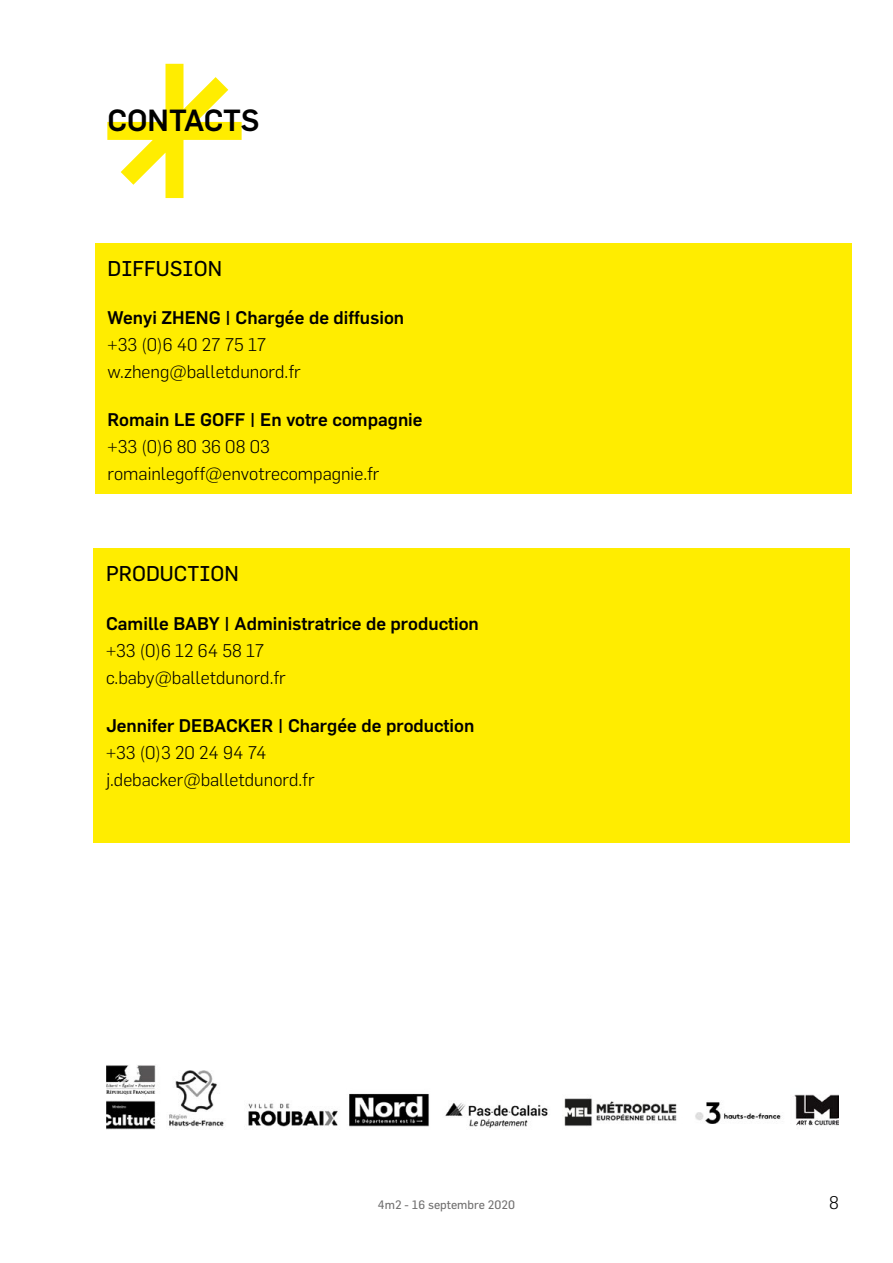
<style>
.page{position:relative;width:893px;height:1263px;background:#fff}
.page>*{position:absolute;margin:0;border:0;box-sizing:border-box;transform-origin:0 0}
.t1{font:500 30px "Flama";letter-spacing:-.01em;color:#000}
.t2{font:21px "Flama";color:#000}
.t3{font:300 18px/27px "Flama";color:#000}
.t4{font:500 18px "Flama";color:#000}
.t5{font:12px "Flama";color:#706f6f}
</style>
<div class="page">
<svg style="left:107px;top:64px;width:135px;height:134px"></svg>
<div style="left:93px;top:549px;width:757px;height:294px;background:#ffed00"></div>
<div style="left:95px;top:243px;width:756px;height:250px;background:#ffed00"></div>
<img style="left:106px;top:1065px;width:733px;height:65px">
<h1 class="t1" style="left:107px;top:98px;width:154px">CONTACTS</h1>
<p class="t2" style="left:108px;top:256px;width:116px">DIFFUSION</p>
<p class="t4" style="left:108px;top:305px;width:298px">Wenyi ZHENG | Chargée de diffusion</p>
<p class="t3" style="left:108px;top:330px;width:195px">+33 (0)6 40 27 75 17 w.zheng@balletdunord.fr</p>
<p class="t4" style="left:108px;top:407px;width:316px">Romain LE GOFF | En votre compagnie</p>
<p class="t3" style="left:108px;top:432px;width:273px">+33 (0)6 80 36 08 03 romainlegoff@envotrecompagnie.fr</p>
<p class="t2" style="left:106px;top:561px;width:134px">PRODUCTION</p>
<p class="t4" style="left:106px;top:610px;width:374px">Camille BABY | Administratrice de production</p>
<p class="t3" style="left:106px;top:636px;width:181px">+33 (0)6 12 64 58 17 c.baby@balletdunord.fr</p>
<p class="t4" style="left:106px;top:712px;width:370px">Jennifer DEBACKER | Chargée de production</p>
<p class="t3" style="left:106px;top:738px;width:210px">+33 (0)3 20 24 94 74 j.debacker@balletdunord.fr</p>
<p class="t5" style="left:378px;top:1197px;width:139px">4m2 - 16 septembre 2020</p>
<p class="t3" style="left:829px;top:1188px;width:11px">8</p>
</div>
